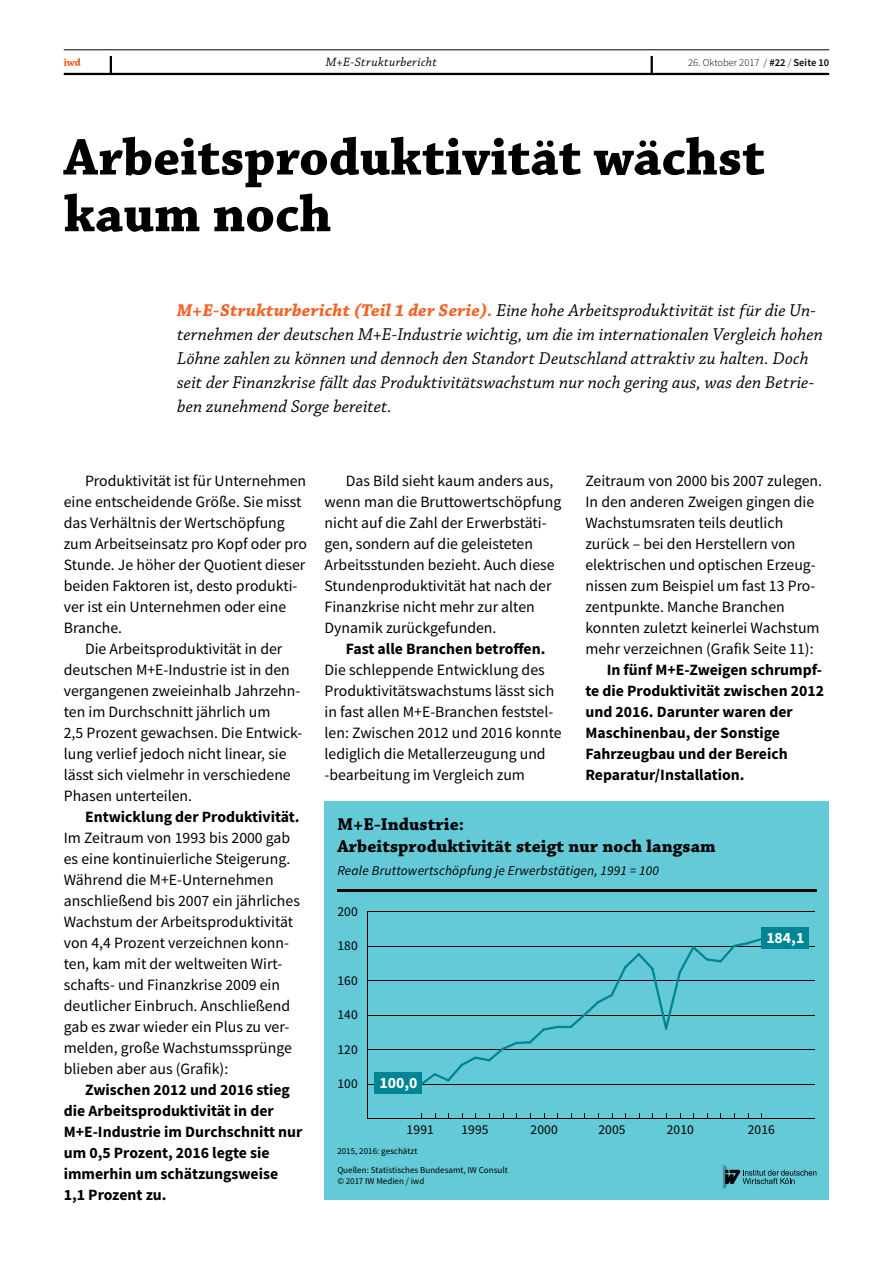
<style>
.page{position:relative;width:893px;height:1263px;background:#fff}
.page>*{position:absolute;margin:0;border:0;box-sizing:border-box;transform-origin:0 0}
.t1{font:700 54px/56.7px "Chaparral Pro";color:#000}
.t2{font:italic 18px/24px "Chaparral Pro";letter-spacing:.005em;color:#000}
.t3{font:700 18px/21.6px "Chaparral Pro";letter-spacing:.005em;color:#000}
.t4{font:15.75px/21px "Source Sans Pro";color:#000}
.t5{font:700 15.75px/21px "Source Sans Pro";color:#000}
.t6{font:700 15.75px "Source Sans Pro";color:#fff}
.t7{font:italic 13.5px "Source Sans Pro";letter-spacing:.01em;color:#000}
.t8{font:13.5px "Source Sans Pro";letter-spacing:.01em;color:#000}
.t9{font:italic 12.75px "Chaparral Pro";letter-spacing:.025em;color:#000}
.t10{font:300 10.5px "Source Sans Pro";color:#000}
.t11{font:9px/10.8px "Source Sans Pro";color:#000}
.s1{font-weight:600}
.s2{font-weight:700;color:#f26529}
</style>
<div class="page">
<hr style="left:64px;top:50px;width:765px;height:1px;background:#000">
<hr style="left:64px;top:73px;width:765px;height:2px;background:#000">
<svg style="left:110px;top:56px;width:2px;height:17px"></svg>
<svg style="left:651px;top:56px;width:2px;height:17px"></svg>
<svg style="left:64px;top:58px;width:17px;height:8px"></svg>
<div style="left:325px;top:802px;width:504px;height:398px;background:#65cad8"></div>
<hr style="left:337px;top:889px;width:479px;height:2px;background:#000">
<svg style="left:723px;top:1165px;width:93px;height:24px"></svg>
<hr style="left:367px;top:911px;width:1px;height:208px;background:#000">
<hr style="left:368px;top:1118px;width:447px;height:1px;background:#000">
<hr style="left:368px;top:1084px;width:447px;height:1px;background:#000">
<hr style="left:368px;top:1049px;width:447px;height:1px;background:#000">
<hr style="left:368px;top:1015px;width:447px;height:1px;background:#000">
<hr style="left:368px;top:980px;width:447px;height:1px;background:#000">
<hr style="left:368px;top:946px;width:447px;height:1px;background:#000">
<hr style="left:368px;top:911px;width:447px;height:1px;background:#000">
<svg style="left:422px;top:938px;width:339px;height:147px"></svg>
<div style="left:374px;top:1072px;width:48px;height:22px;background:#008594"></div>
<div style="left:761px;top:928px;width:48px;height:21px;background:#008594"></div>
<p class="t9" style="left:326px;top:55px;width:113px">M+E-Strukturbericht</p>
<p class="t10" style="left:688px;top:56px;width:142px">26. Oktober 2017 / <span class="s1">#22</span> / <span class="s1">Seite 10</span></p>
<h1 class="t1" style="left:64px;top:130px;width:703px">Arbeitsproduktivität wächst kaum noch</h1>
<p class="t2" style="left:177px;top:299px;width:647px"><span class="s2">M+E-Strukturbericht (Teil 1 der Serie).</span> Eine hohe Arbeitsproduktivität ist für die Un&shy;ternehmen der deutschen M+E-Industrie wichtig, um die im internationalen Vergleich hohen Löhne zahlen zu können und dennoch den Standort Deutschland attraktiv zu halten. Doch seit der Finanzkrise fällt das Produktivitätswachstum nur noch gering aus, was den Betrie&shy;ben zunehmend Sorge bereitet.</p>
<p class="t4" style="left:85px;top:470px;width:223px">Produktivität ist für Unternehmen</p>
<p class="t4" style="left:64px;top:491px;width:239px">eine entscheidende Größe. Sie misst</p>
<p class="t4" style="left:64px;top:512px;width:223px">das Verhältnis der Wertschöpfung</p>
<p class="t4" style="left:64px;top:533px;width:245px">zum Arbeitseinsatz pro Kopf oder pro</p>
<p class="t4" style="left:64px;top:554px;width:243px">Stunde. Je höher der Quotient dieser</p>
<p class="t4" style="left:64px;top:575px;width:235px">beiden Faktoren ist, desto produkti-</p>
<p class="t4" style="left:64px;top:596px;width:224px">ver ist ein Unternehmen oder eine</p>
<p class="t4" style="left:64px;top:617px;width:60px">Branche.</p>
<p class="t4" style="left:85px;top:638px;width:199px">Die Arbeitsproduktivität in der</p>
<p class="t4" style="left:64px;top:659px;width:228px">deutschen M+E-Industrie ist in den</p>
<p class="t4" style="left:64px;top:680px;width:238px">vergangenen zweieinhalb Jahrzehn-</p>
<p class="t4" style="left:64px;top:701px;width:208px">ten im Durchschnitt jährlich um</p>
<p class="t4" style="left:64px;top:722px;width:240px">2,5 Prozent gewachsen. Die Entwick-</p>
<p class="t4" style="left:64px;top:743px;width:224px">lung verlief jedoch nicht linear, sie</p>
<p class="t4" style="left:64px;top:764px;width:228px">lässt sich vielmehr in verschiedene</p>
<p class="t4" style="left:64px;top:785px;width:130px">Phasen unterteilen.</p>
<p class="t5" style="left:85px;top:806px;width:216px">Entwicklung der Produktivität.</p>
<p class="t4" style="left:64px;top:827px;width:238px">Im Zeitraum von 1993 bis 2000 gab es eine kontinuierliche Steigerung.<br>Während die M+E-Unternehmen anschließend bis 2007 ein jährliches Wachstum der Arbeitsproduktivität von 4,4 Prozent verzeichnen konn&shy;ten, kam mit der weltweiten Wirt&shy;schafts- und Finanzkrise 2009 ein deutlicher Einbruch. Anschließend gab es zwar wieder ein Plus zu ver&shy;melden, große Wachstumssprünge blieben aber aus (Grafik):</p>
<p class="t5" style="left:64px;top:1079px;width:240px;text-indent:21px">Zwischen 2012 und 2016 stieg die Arbeitsproduktivität in der<br>M+E-Industrie im Durchschnitt nur um 0,5 Prozent, 2016 legte sie immerhin um schätzungsweise<br>1,1 Prozent zu.</p>
<p class="t4" style="left:325px;top:470px;width:238px;text-indent:21px">Das Bild sieht kaum anders aus, wenn man die Bruttowertschöpfung nicht auf die Zahl der Erwerbstäti&shy;gen, sondern auf die geleisteten Arbeitsstunden bezieht. Auch diese Stundenproduktivität hat nach der Finanzkrise nicht mehr zur alten Dynamik zurückgefunden.</p>
<p class="t5" style="left:346px;top:638px;width:201px">Fast alle Branchen betroffen.</p>
<p class="t4" style="left:325px;top:659px;width:239px">Die schleppende Entwicklung des Produktivitätswachstums lässt sich in fast allen M+E-Branchen feststel&shy;len: Zwischen 2012 und 2016 konnte lediglich die Metallerzeugung und -bearbeitung im Vergleich zum</p>
<p class="t4" style="left:585px;top:470px;width:238px">Zeitraum von 2000 bis 2007 zulegen.<br>In den anderen Zweigen gingen die Wachstumsraten teils deutlich zurück – bei den Herstellern von elektrischen und optischen Erzeug&shy;nissen zum Beispiel um fast 13 Pro&shy;zentpunkte. Manche Branchen konnten zuletzt keinerlei Wachstum mehr verzeichnen (Grafik Seite 11):</p>
<p class="t5" style="left:585px;top:659px;width:240px;text-indent:21px">In fünf M+E-Zweigen schrumpf&shy;te die Produktivität zwischen 2012 und 2016. Darunter waren der<br>Maschinenbau, der Sonstige<br>Fahrzeugbau und der Bereich<br>Reparatur/Installation.</p>
<p class="t3" style="left:337px;top:814px;width:380px">M+E-Industrie:<br>Arbeitsproduktivität steigt nur noch langsam</p>
<p class="t7" style="left:337px;top:862px;width:323px">Reale Bruttowertschöpfung je Erwerbstätigen, 1991 = 100</p>
<p class="t8" style="left:337px;top:903px;width:22px">200</p>
<p class="t8" style="left:337px;top:937px;width:22px">180</p>
<p class="t8" style="left:337px;top:972px;width:22px">160</p>
<p class="t8" style="left:337px;top:1006px;width:22px">140</p>
<p class="t8" style="left:337px;top:1041px;width:22px">120</p>
<p class="t8" style="left:337px;top:1075px;width:22px">100</p>
<p class="t6" style="left:379px;top:1072px;width:39px">100,0</p>
<p class="t6" style="left:766px;top:927px;width:39px">184,1</p>
<p class="t8" style="left:407px;top:1121px;width:29px">1991</p>
<p class="t8" style="left:461px;top:1121px;width:29px">1995</p>
<p class="t8" style="left:531px;top:1121px;width:29px">2000</p>
<p class="t8" style="left:598px;top:1121px;width:29px">2005</p>
<p class="t8" style="left:667px;top:1121px;width:29px">2010</p>
<p class="t8" style="left:748px;top:1121px;width:29px">2016</p>
<p class="t11" style="left:337px;top:1146px;width:82px">2015, 2016: geschätzt</p>
<p class="t11" style="left:337px;top:1165px;width:172px">Quellen: Statistisches Bundesamt, IW Consult © 2017 IW Medien / iwd</p>
</div>
